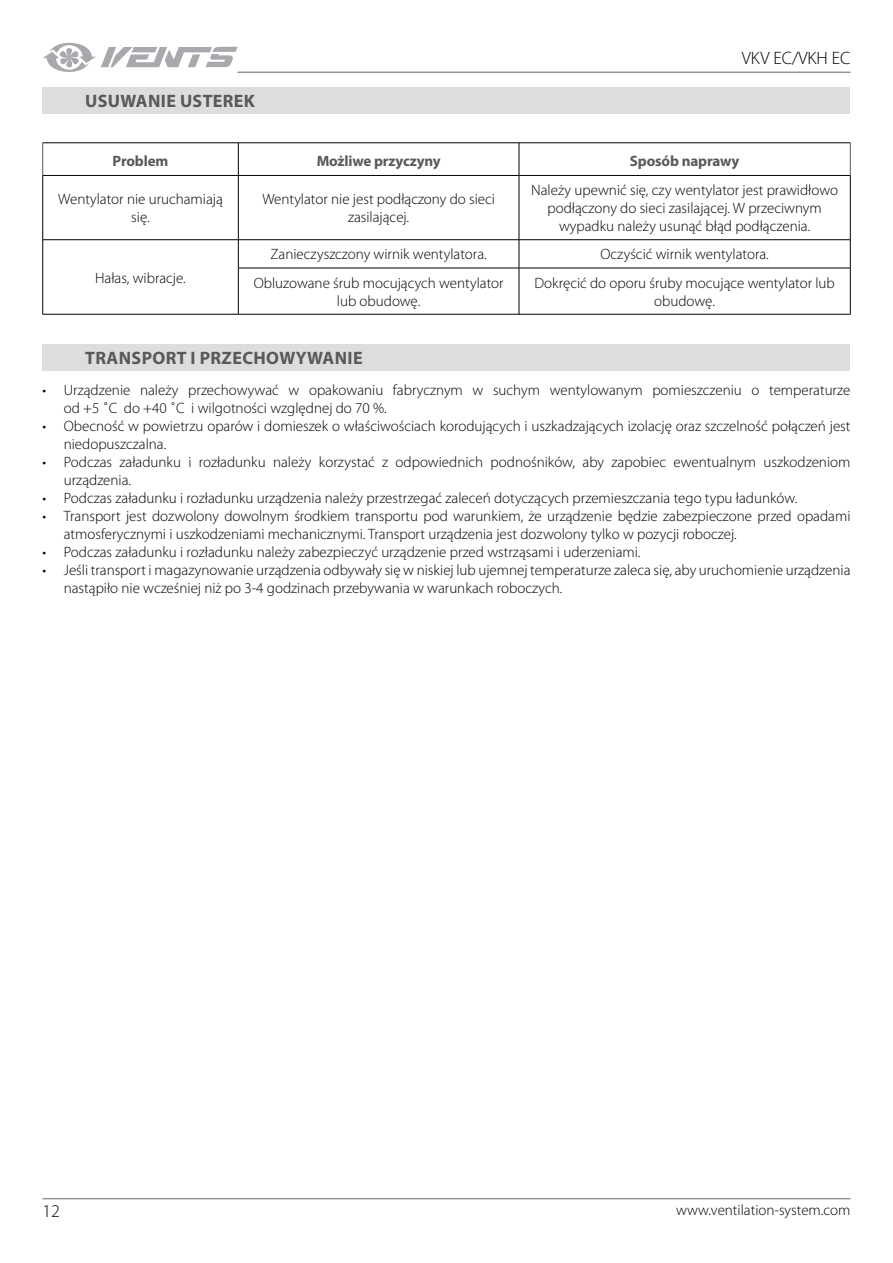
<style>
.page{position:relative;width:893px;height:1263px;background:#fff}
.page>*{position:absolute;margin:0;border:0;box-sizing:border-box;transform-origin:0 0}
.t1{font:700 18px "Myriad Pro";letter-spacing:.02em;color:#58595b}
.t2{font:300 18px "Myriad Pro";color:#000}
.t3{font:300 15px/18px "Myriad Pro";color:#000;text-align:center}
.t4{font:700 15px "Myriad Pro";letter-spacing:-.01em;color:#58595b}
</style>
<div class="page">
<hr style="left:43px;top:1198px;width:807px;height:1px;background:#939598">
<hr style="left:238px;top:72px;width:612px;height:1px;background:#939598">
<svg style="left:43px;top:43px;width:195px;height:29px"></svg>
<hr style="left:43px;top:143px;width:195px;height:1px;background:#000">
<hr style="left:238px;top:143px;width:281px;height:1px;background:#000">
<hr style="left:238px;top:143px;width:1px;height:32px;background:#000">
<hr style="left:519px;top:143px;width:331px;height:1px;background:#000">
<hr style="left:519px;top:143px;width:1px;height:32px;background:#000">
<hr style="left:43px;top:175px;width:195px;height:1px;background:#000">
<hr style="left:42px;top:176px;width:1px;height:63px;background:#000">
<hr style="left:238px;top:175px;width:281px;height:1px;background:#000">
<hr style="left:238px;top:176px;width:1px;height:63px;background:#000">
<hr style="left:519px;top:175px;width:331px;height:1px;background:#000">
<hr style="left:519px;top:176px;width:1px;height:63px;background:#000">
<hr style="left:850px;top:176px;width:1px;height:63px;background:#000">
<hr style="left:42px;top:143px;width:1px;height:32px;background:#58595b">
<hr style="left:850px;top:143px;width:1px;height:32px;background:#58595b">
<hr style="left:43px;top:239px;width:195px;height:1px;background:#000">
<svg style="left:42px;top:240px;width:1px;height:28px"></svg>
<hr style="left:42px;top:268px;width:1px;height:46px;background:#000">
<hr style="left:43px;top:314px;width:195px;height:1px;background:#000">
<hr style="left:238px;top:239px;width:281px;height:1px;background:#000">
<svg style="left:238px;top:240px;width:1px;height:28px"></svg>
<hr style="left:519px;top:239px;width:331px;height:1px;background:#000">
<svg style="left:519px;top:240px;width:1px;height:28px"></svg>
<svg style="left:850px;top:240px;width:1px;height:28px"></svg>
<hr style="left:238px;top:268px;width:281px;height:1px;background:#000">
<hr style="left:238px;top:268px;width:1px;height:46px;background:#000">
<hr style="left:519px;top:268px;width:331px;height:1px;background:#000">
<hr style="left:519px;top:268px;width:1px;height:46px;background:#000">
<hr style="left:850px;top:268px;width:1px;height:46px;background:#000">
<hr style="left:238px;top:314px;width:281px;height:1px;background:#000">
<hr style="left:519px;top:314px;width:331px;height:1px;background:#000">
<div style="left:43px;top:344px;width:807px;height:27px;background:#dcddde"></div>
<div style="left:43px;top:87px;width:807px;height:27px;background:#dcddde"></div>
<p class="t1" style="left:85px;top:89px;width:171px">USUWANIE USTEREK</p>
<p class="t2" style="left:742px;top:48px;width:110px">VKV EC/VKH EC</p>
<p class="t4" style="left:113px;top:151px;width:57px">Problem</p>
<p class="t4" style="left:317px;top:151px;width:125px">Możliwe przyczyny</p>
<p class="t4" style="left:630px;top:151px;width:111px">Sposób naprawy</p>
<p class="t3" style="left:58px;top:190px;width:166px">Wentylator nie uruchamiają się.</p>
<p class="t3" style="left:262px;top:190px;width:234px">Wentylator nie jest podłączony do sieci zasilającej.</p>
<p class="t3" style="left:531px;top:181px;width:308px">Należy upewnić się, czy wentylator jest prawidłowo podłączony do sieci zasilającej. W przeciwnym wypadku należy usunąć błąd podłączenia.</p>
<p class="t3" style="left:95px;top:269px;width:92px">Hałas, wibracje.</p>
<p class="t3" style="left:271px;top:246px;width:218px">Zanieczyszczony wirnik wentylatora.</p>
<p class="t3" style="left:600px;top:246px;width:170px">Oczyścić wirnik wentylatora.</p>
<p class="t3" style="left:254px;top:274px;width:251px">Obluzowane śrub mocujących wentylator lub obudowę.</p>
<p class="t3" style="left:534px;top:274px;width:302px">Dokręcić do oporu śruby mocujące wentylator lub obudowę.</p>
<p class="t1" style="left:85px;top:346px;width:279px">TRANSPORT I PRZECHOWYWANIE</p>
<p class="t3" style="left:64px;top:381px;width:788px;text-align:left;text-indent:-21px">• Urządzenie należy przechowywać w opakowaniu fabrycznym w suchym wentylowanym pomieszczeniu o temperaturze od +5 ˚С do +40 ˚С i wilgotności względnej do 70 %.</p>
<p class="t3" style="left:64px;top:417px;width:788px;text-align:left;text-indent:-21px">• Obecność w powietrzu oparów i domieszek o właściwościach korodujących i uszkadzających izolację oraz szczelność połączeń jest niedopuszczalna.</p>
<p class="t3" style="left:64px;top:453px;width:788px;text-align:left;text-indent:-21px">• Podczas załadunku i rozładunku należy korzystać z odpowiednich podnośników, aby zapobiec ewentualnym uszkodzeniom urządzenia.</p>
<p class="t3" style="left:43px;top:489px;width:756px">• Podczas załadunku i rozładunku urządzenia należy przestrzegać zaleceń dotyczących przemieszczania tego typu ładunków.</p>
<p class="t3" style="left:64px;top:507px;width:788px;text-align:left;text-indent:-21px">• Transport jest dozwolony dowolnym środkiem transportu pod warunkiem, że urządzenie będzie zabezpieczone przed opadami atmosferycznymi i uszkodzeniami mechanicznymi. Transport urządzenia jest dozwolony tylko w pozycji roboczej.</p>
<p class="t3" style="left:43px;top:543px;width:599px">• Podczas załadunku i rozładunku należy zabezpieczyć urządzenie przed wstrząsami i uderzeniami.</p>
<p class="t3" style="left:64px;top:561px;width:788px;text-align:left;text-indent:-21px">• Jeśli transport i magazynowanie urządzenia odbywały się w niskiej lub ujemnej temperaturze zaleca się, aby uruchomienie urządzenia nastąpiło nie wcześniej niż po 3-4 godzinach przebywania w warunkach roboczych.</p>
<p class="t2" style="left:43px;top:1201px;width:19px">12</p>
<p class="t3" style="left:676px;top:1201px;width:176px">www.ventilation-system.com</p>
</div>
